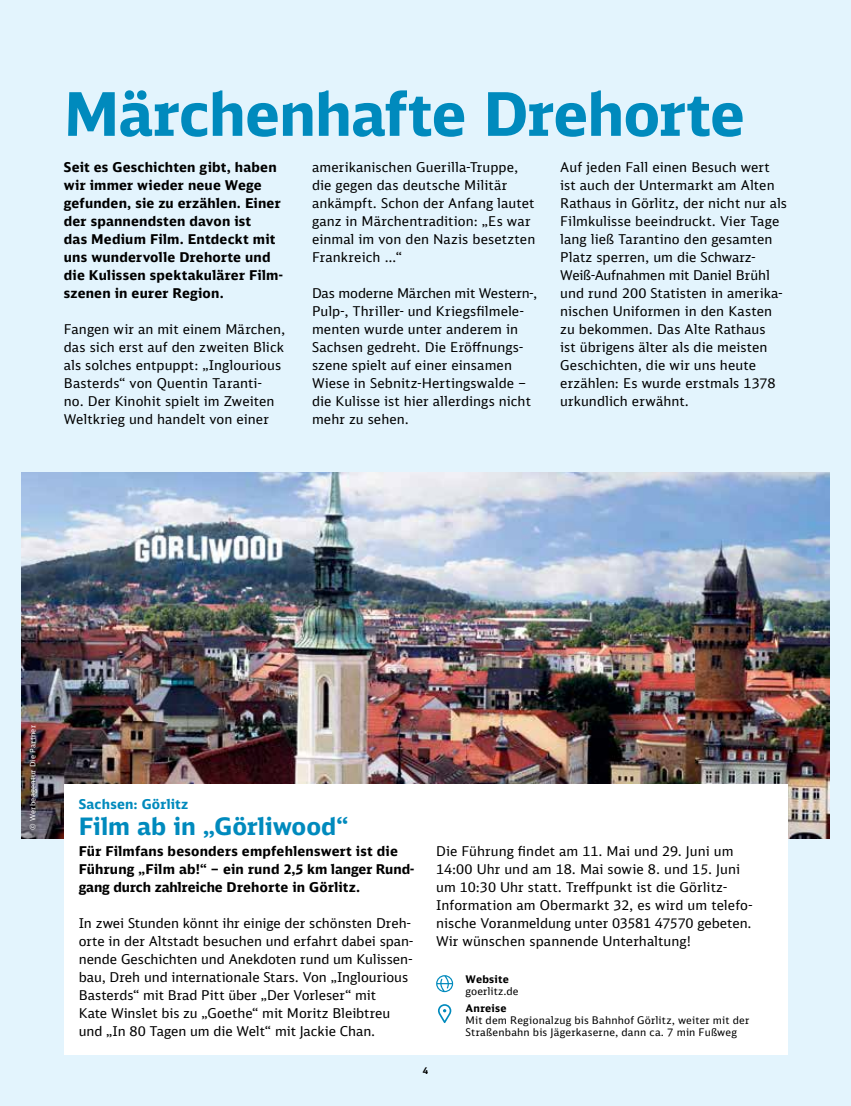
<style>
.page{position:relative;width:851px;height:1106px;background:#fff}
.page>*{position:absolute;margin:0;border:0;box-sizing:border-box;transform-origin:0 0}
.t1{font:700 60px "DB Sans";letter-spacing:-.015em;color:#008abd}
.t2{font:700 24px "DB Sans";color:#008abd}
.t3{font:13.5px/18px "DB Sans";letter-spacing:.005em;color:#000}
.t4{font:700 13.5px/18px "DB Sans";letter-spacing:.015em;color:#000}
.t5{font:700 13.5px "DB Sans";letter-spacing:.015em;color:#008abd}
.t6{font:10.5px/12px "DB Sans";letter-spacing:.015em;color:#000}
.t7{font:700 10.5px "DB Sans";letter-spacing:.02em;color:#000}
.t8{font:700 9px "DB Sans";color:#000}
.t9{font:7.5px "DB Sans";letter-spacing:.025em;color:#fff}
</style>
<div class="page">
<div style="left:0;top:0;width:850px;height:1106px;background:#e3f4fd"></div>
<img style="left:21px;top:472px;width:808px;height:366px">
<div style="left:64px;top:784px;width:723px;height:270px;background:#fff"></div>
<svg style="left:436px;top:975px;width:17px;height:17px"></svg>
<svg style="left:438px;top:1004px;width:13px;height:19px"></svg>
<h1 class="t1" style="left:64px;top:76px;width:682px">Märchenhafte Drehorte</h1>
<p class="t4" style="left:64px;top:158px;width:220px">Seit es Geschichten gibt, haben wir immer wieder neue Wege gefunden, sie zu erzählen. Einer der spannendsten davon ist<br>das Medium Film. Entdeckt mit uns wundervolle Drehorte und die Kulissen spektakulärer Film&shy;szenen in eurer Region.</p>
<p class="t3" style="left:64px;top:320px;width:223px">Fangen wir an mit einem Märchen, das sich erst auf den zweiten Blick als solches entpuppt: „Inglourious Basterds“ von Quentin Taranti-<br>no. Der Kinohit spielt im Zweiten Weltkrieg und handelt von einer</p>
<p class="t3" style="left:312px;top:158px;width:225px">amerikanischen Guerilla-Truppe, die gegen das deutsche Militär ankämpft. Schon der Anfang lautet ganz in Märchentradition: „Es war einmal im von den Nazis besetzten<br>Frankreich …“</p>
<p class="t3" style="left:312px;top:284px;width:227px">Das moderne Märchen mit Western-,<br>Pulp-, Thriller- und Kriegsfilmele&shy;menten wurde unter anderem in<br>Sachsen gedreht. Die Eröffnungs&shy;szene spielt auf einer einsamen<br>Wiese in Sebnitz-Hertingswalde – die Kulisse ist hier allerdings nicht mehr zu sehen.</p>
<p class="t3" style="left:560px;top:158px;width:228px">Auf jeden Fall einen Besuch wert ist auch der Untermarkt am Alten<br>Rathaus in Görlitz, der nicht nur als<br>Filmkulisse beeindruckt. Vier Tage lang ließ Tarantino den gesamten<br>Platz sperren, um die Schwarz-<br>Weiß-Aufnahmen mit Daniel Brühl und rund 200 Statisten in amerika&shy;nischen Uniformen in den Kasten zu bekommen. Das Alte Rathaus<br>ist übrigens älter als die meisten<br>Geschichten, die wir uns heute erzählen: Es wurde erstmals 1378 urkundlich erwähnt.</p>
<p class="t9" style="left:28px;top:829px;width:106px;rotate:-90deg">© Werbeagentur Die Partner</p>
<p class="t5" style="left:79px;top:795px;width:111px">Sachsen: Görlitz</p>
<h2 class="t2" style="left:79px;top:810px;width:271px">Film ab in „Görliwood“</h2>
<p class="t4" style="left:79px;top:842px;width:337px">Für Filmfans besonders empfehlenswert ist die<br>Führung „Film ab!“ – ein rund 2,5 km langer Rund&shy;gang durch zahlreiche Drehorte in Görlitz.</p>
<p class="t3" style="left:79px;top:914px;width:336px">In zwei Stunden könnt ihr einige der schönsten Dreh&shy;orte in der Altstadt besuchen und erfahrt dabei span&shy;nende Geschichten und Anekdoten rund um Kulissen&shy;bau, Dreh und internationale Stars. Von „Inglourious Basterds“ mit Brad Pitt über „Der Vorleser“ mit<br>Kate Winslet bis zu „Goethe“ mit Moritz Bleibtreu und „In 80 Tagen um die Welt“ mit Jackie Chan.</p>
<p class="t3" style="left:436px;top:842px;width:317px">Die Führung findet am 11. Mai und 29. Juni um 14:00 Uhr und am 18. Mai sowie 8. und 15. Juni um 10:30 Uhr statt. Treffpunkt ist die Görlitz-Information am Obermarkt 32, es wird um telefo&shy;nische Voranmeldung unter 03581 47570 gebeten.<br>Wir wünschen spannende Unterhaltung!</p>
<p class="t7" style="left:465px;top:972px;width:45px">Website</p>
<p class="t6" style="left:465px;top:985px;width:54px">goerlitz.de</p>
<p class="t7" style="left:465px;top:1001px;width:43px">Anreise</p>
<p class="t6" style="left:465px;top:1014px;width:285px">Mit dem Regionalzug bis Bahnhof Görlitz, weiter mit der<br>Straßenbahn bis Jägerkaserne, dann ca. 7 min Fußweg</p>
<p class="t8" style="left:422px;top:1065px;width:7px">4</p>
</div>
